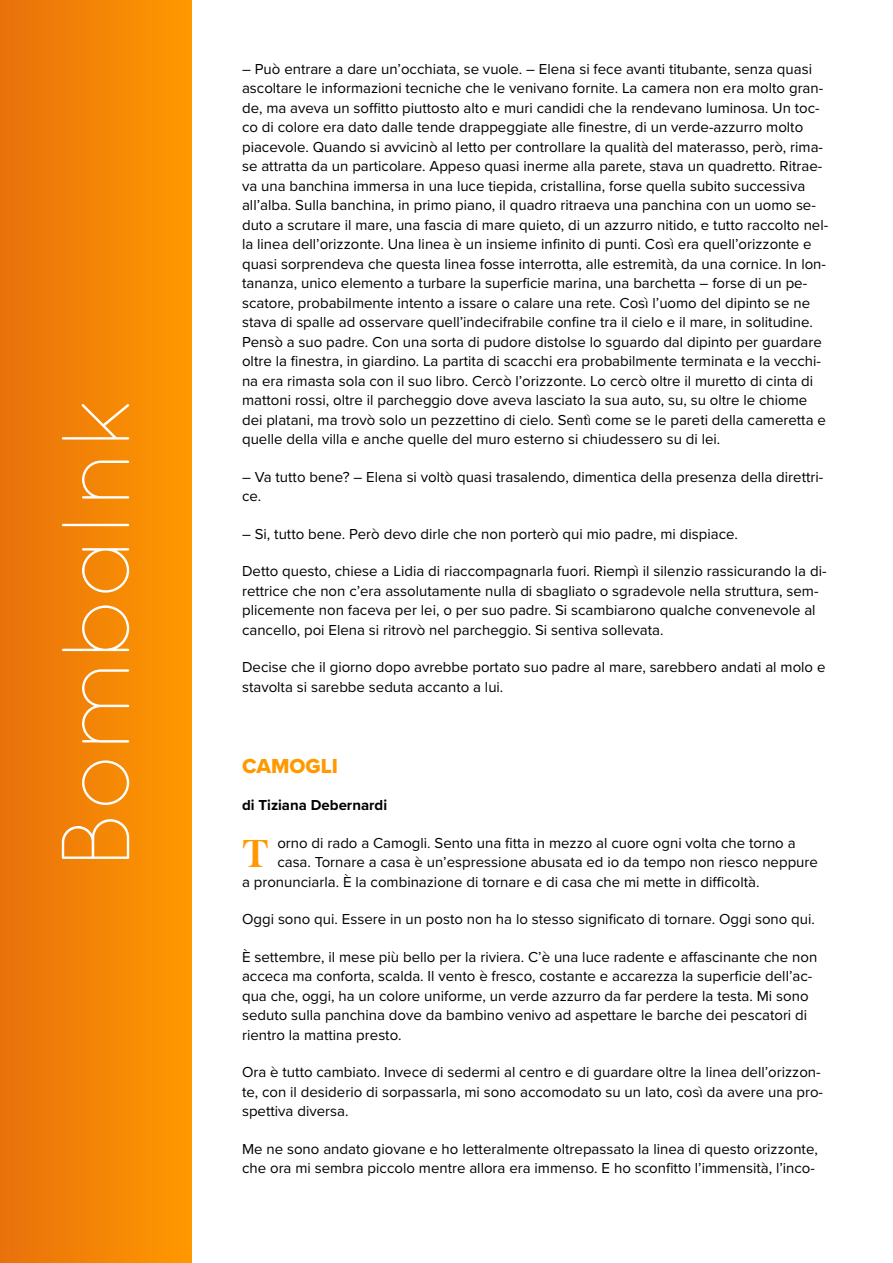
<style>
.page{position:relative;width:893px;height:1263px;background:#fff}
.page>*{position:absolute;margin:0;border:0;box-sizing:border-box;transform-origin:0 0}
.t1{font:300 96.3px "Quicksand";color:#fff}
.t2{font:700 41.25px "Engraver Oldsty 205 BT";color:#f90}
.t3{font:21px "Proxima Nova Extrabld";color:#f90}
.t4{font:15px/19.5px "Proxima Nova";color:#000}
.t5{font:700 15px "Proxima Nova";color:#000}
</style>
<div class="page">
<div style="left:0;top:0;width:191px;height:1263px;background:linear-gradient(to right,#e8710c,#f90)"></div>
<h1 class="t1" style="left:62px;top:869px;width:476px;rotate:-90deg">BombaInk</h1>
<p class="t4" style="left:242px;top:60px;width:588px">– Può entrare a dare un’occhiata, se vuole. – Elena si fece avanti titubante, senza quasi ascoltare le informazioni tecniche che le venivano fornite. La camera non era molto gran&shy;de, ma aveva un soffitto piuttosto alto e muri candidi che la rendevano luminosa. Un toc&shy;co di colore era dato dalle tende drappeggiate alle finestre, di un verde-azzurro molto piacevole. Quando si avvicinò al letto per controllare la qualità del materasso, però, rima&shy;se attratta da un particolare. Appeso quasi inerme alla parete, stava un quadretto. Ritrae&shy;va una banchina immersa in una luce tiepida, cristallina, forse quella subito successiva all’alba. Sulla banchina, in primo piano, il quadro ritraeva una panchina con un uomo se&shy;duto a scrutare il mare, una fascia di mare quieto, di un azzurro nitido, e tutto raccolto nel&shy;la linea dell’orizzonte. Una linea è un insieme infinito di punti. Così era quell’orizzonte e quasi sorprendeva che questa linea fosse interrotta, alle estremità, da una cornice. In lon&shy;tananza, unico elemento a turbare la superficie marina, una barchetta – forse di un pe&shy;scatore, probabilmente intento a issare o calare una rete. Così l’uomo del dipinto se ne stava di spalle ad osservare quell’indecifrabile confine tra il cielo e il mare, in solitudine.<br>Pensò a suo padre. Con una sorta di pudore distolse lo sguardo dal dipinto per guardare oltre la finestra, in giardino. La partita di scacchi era probabilmente terminata e la vecchi&shy;na era rimasta sola con il suo libro. Cercò l’orizzonte. Lo cercò oltre il muretto di cinta di mattoni rossi, oltre il parcheggio dove aveva lasciato la sua auto, su, su oltre le chiome dei platani, ma trovò solo un pezzettino di cielo. Sentì come se le pareti della cameretta e quelle della villa e anche quelle del muro esterno si chiudessero su di lei.</p>
<p class="t4" style="left:242px;top:468px;width:583px">– Va tutto bene? – Elena si voltò quasi trasalendo, dimentica della presenza della direttri&shy;ce.</p>
<p class="t4" style="left:242px;top:525px;width:497px">– Si, tutto bene. Però devo dirle che non porterò qui mio padre, mi dispiace.</p>
<p class="t4" style="left:242px;top:562px;width:586px">Detto questo, chiese a Lidia di riaccompagnarla fuori. Riempì il silenzio rassicurando la di&shy;rettrice che non c’era assolutamente nulla di sbagliato o sgradevole nella struttura, sem&shy;plicemente non faceva per lei, o per suo padre. Si scambiarono qualche convenevole al cancello, poi Elena si ritrovò nel parcheggio. Si sentiva sollevata.</p>
<p class="t4" style="left:242px;top:658px;width:585px">Decise che il giorno dopo avrebbe portato suo padre al mare, sarebbero andati al molo e stavolta si sarebbe seduta accanto a lui.</p>
<h3 class="t3" style="left:242px;top:756px;width:97px">CAMOGLI</h3>
<p class="t5" style="left:242px;top:798px;width:147px">di Tiziana Debernardi</p>
<h2 class="t2" style="left:242px;top:836px;width:28px">T</h2>
<p class="t4" style="left:277px;top:833px;width:520px">orno di rado a Camogli. Sento una fitta in mezzo al cuore ogni volta che torno a</p>
<p class="t4" style="left:277px;top:853px;width:542px">casa. Tornare a casa è un’espressione abusata ed io da tempo non riesco neppure</p>
<p class="t4" style="left:242px;top:872px;width:519px">a pronunciarla. È la combinazione di tornare e di casa che mi mette in difficoltà.</p>
<p class="t4" style="left:242px;top:910px;width:574px">Oggi sono qui. Essere in un posto non ha lo stesso significato di tornare. Oggi sono qui.</p>
<p class="t4" style="left:242px;top:947px;width:577px">È settembre, il mese più bello per la riviera. C’è una luce radente e affascinante che non acceca ma conforta, scalda. Il vento è fresco, costante e accarezza la superficie dell’ac&shy;qua che, oggi, ha un colore uniforme, un verde azzurro da far perdere la testa. Mi sono seduto sulla panchina dove da bambino venivo ad aspettare le barche dei pescatori di rientro la mattina presto.</p>
<p class="t4" style="left:242px;top:1063px;width:582px">Ora è tutto cambiato. Invece di sedermi al centro e di guardare oltre la linea dell’orizzon&shy;te, con il desiderio di sorpassarla, mi sono accomodato su un lato, così da avere una pro&shy;spettiva diversa.</p>
<p class="t4" style="left:242px;top:1139px;width:577px">Me ne sono andato giovane e ho letteralmente oltrepassato la linea di questo orizzonte, che ora mi sembra piccolo mentre allora era immenso. E ho sconfitto l’immensità, l’inco-</p>
</div>
